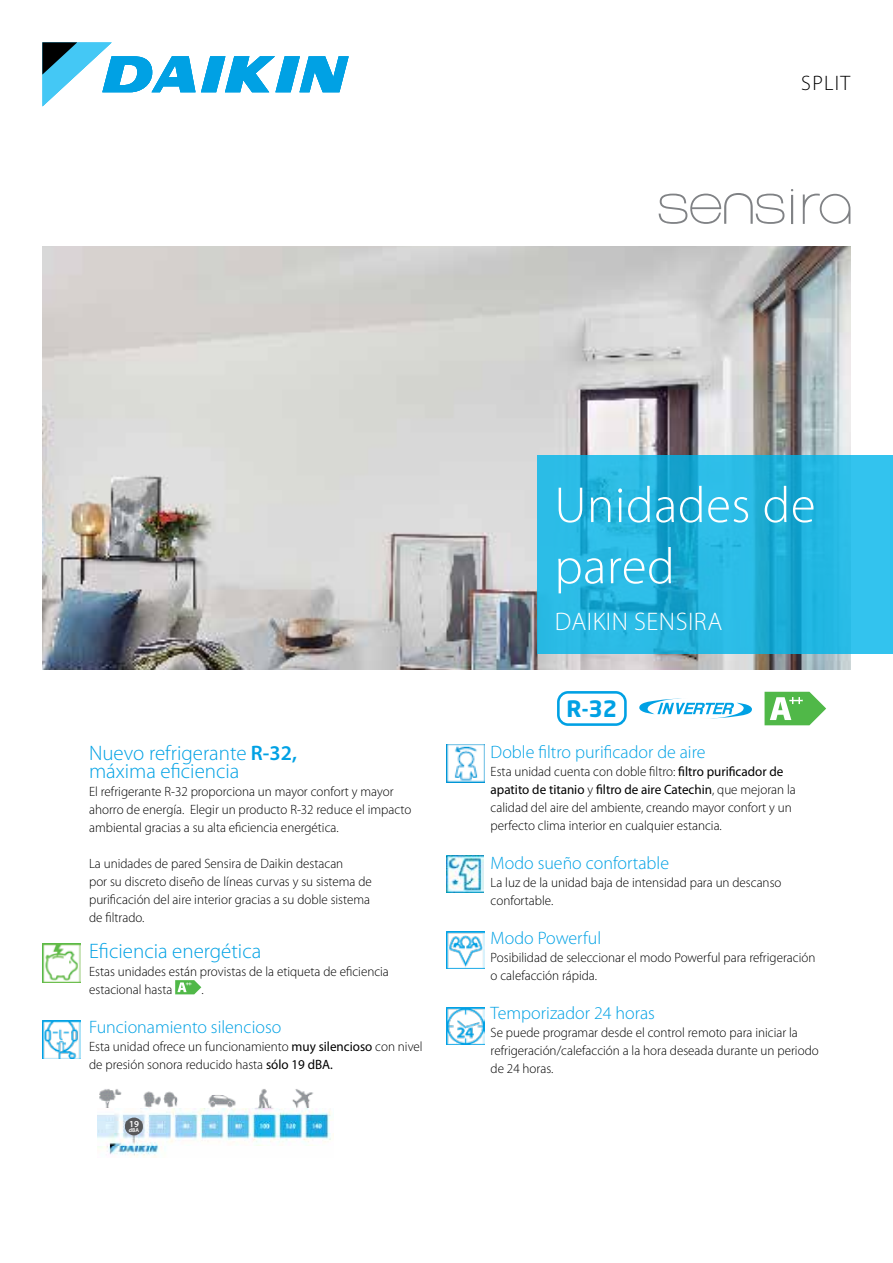
<style>
.page{position:relative;width:893px;height:1263px;background:#fff}
.page>*{position:absolute;margin:0;border:0;box-sizing:border-box;transform-origin:0 0}
.t1{font:300 51px/61.2px "Myriad Pro";letter-spacing:.01em;color:#fff}
.t2{font:300 25.5px "Myriad Pro";letter-spacing:.02em;color:#fff}
.t3{font:700 22.35px "Neo Tech Std";color:#00a1e4}
.t4{font:300 21px/18px "Myriad Pro";color:#00a1e4}
.t5{font:300 21px "Myriad Pro";letter-spacing:.06em;color:#000}
.t6{font:300 18px "Myriad Pro";color:#00a1e4}
.t7{font:300 13.5px/18px "Myriad Pro";color:#000}
.t8{font:600 9.15px "Myriad Pro";color:#fff}
.t9{font:600 5.7px "Myriad Pro";color:#fff}
.s1{font-weight:600}
.s2{font-weight:400}
</style>
<div class="page">
<svg style="left:43px;top:43px;width:306px;height:63px"></svg>
<img style="left:43px;top:247px;width:807px;height:423px">
<svg style="left:175px;top:980px;width:26px;height:14px"></svg>
<svg style="left:639px;top:698px;width:113px;height:20px"></svg>
<div style="left:557px;top:691px;width:70px;height:35px;border:3px solid #00a1e4;border-radius:10px"></div>
<svg style="left:537px;top:455px;width:356px;height:198px;background:#25b5df"></svg>
<img style="left:43px;top:944px;width:38px;height:38px">
<svg style="left:764px;top:692px;width:62px;height:33px"></svg>
<img style="left:446px;top:931px;width:38px;height:38px">
<img style="left:446px;top:745px;width:38px;height:37px">
<img style="left:43px;top:1021px;width:38px;height:38px">
<svg style="left:659px;top:193px;width:125px;height:31px"></svg>
<svg style="left:803px;top:194px;width:47px;height:30px"></svg>
<svg style="left:791px;top:189px;width:2px;height:35px"></svg>
<img style="left:97px;top:1089px;width:235px;height:68px">
<div style="left:125px;top:1118px;width:18px;height:17px;background:#58595b;border-radius:50%"></div>
<img style="left:446px;top:855px;width:38px;height:38px">
<img style="left:447px;top:1007px;width:37px;height:37px">
<h3 class="t5" style="left:801px;top:71px;width:50px">SPLIT</h3>
<h3 class="t4" style="left:89px;top:745px;width:209px">Nuevo refrigerante <span class="s1">R-32, </span>máxima eficiencia</h3>
<p class="t7" style="left:89px;top:783px;width:324px">El refrigerante R-32 proporciona un mayor confort y mayor ahorro de energía. Elegir un producto R-32 reduce el impacto ambiental gracias a su alta eficiencia energética.</p>
<p class="t7" style="left:89px;top:855px;width:284px">La unidades de pared Sensira de Daikin destacan<br>por su discreto diseño de líneas curvas y su sistema de purificación del aire interior gracias a su doble sistema de filtrado.</p>
<h3 class="t4" style="left:89px;top:943px;width:174px">Eficiencia energética</h3>
<p class="t7" style="left:89px;top:963px;width:301px">Estas unidades están provistas de la etiqueta de eficiencia estacional hasta</p>
<p class="t7" style="left:201px;top:981px;width:4px">.</p>
<h3 class="t6" style="left:89px;top:1017px;width:194px">Funcionamiento silencioso</h3>
<p class="t7" style="left:89px;top:1038px;width:335px">Esta unidad ofrece un funcionamiento <span class="s2">muy silencioso</span> con nivel de presión sonora reducido hasta <span class="s2">sólo 19 dBA.</span></p>
<p class="t8" style="left:129px;top:1118px;width:11px">19</p>
<p class="t9" style="left:129px;top:1126px;width:12px">dBA</p>
<h1 class="t1" style="left:554px;top:475px;width:263px">Unidades de pared</h1>
<h2 class="t2" style="left:555px;top:607px;width:169px">DAIKIN SENSIRA</h2>
<h3 class="t3" style="left:566px;top:694px;width:52px">R-32</h3>
<h3 class="t6" style="left:491px;top:742px;width:216px">Doble filtro purificador de aire</h3>
<p class="t7" style="left:491px;top:763px;width:307px">Esta unidad cuenta con doble filtro: <span class="s2">filtro purificador de apatito de titanio</span> y <span class="s2">filtro de aire Catechin</span>, que mejoran la calidad del aire del ambiente, creando mayor confort y un perfecto clima interior en cualquier estancia.</p>
<h3 class="t6" style="left:491px;top:853px;width:180px">Modo sueño confortable</h3>
<p class="t7" style="left:491px;top:874px;width:292px">La luz de la unidad baja de intensidad para un descanso confortable.</p>
<h3 class="t6" style="left:491px;top:928px;width:112px">Modo Powerful</h3>
<p class="t7" style="left:491px;top:949px;width:326px">Posibilidad de seleccionar el modo Powerful para refrigeración o calefacción rápida.</p>
<h3 class="t6" style="left:491px;top:1003px;width:166px">Temporizador 24 horas</h3>
<p class="t7" style="left:491px;top:1024px;width:330px">Se puede programar desde el control remoto para iniciar la refrigeración/calefacción a la hora deseada durante un periodo de 24 horas.</p>
</div>
